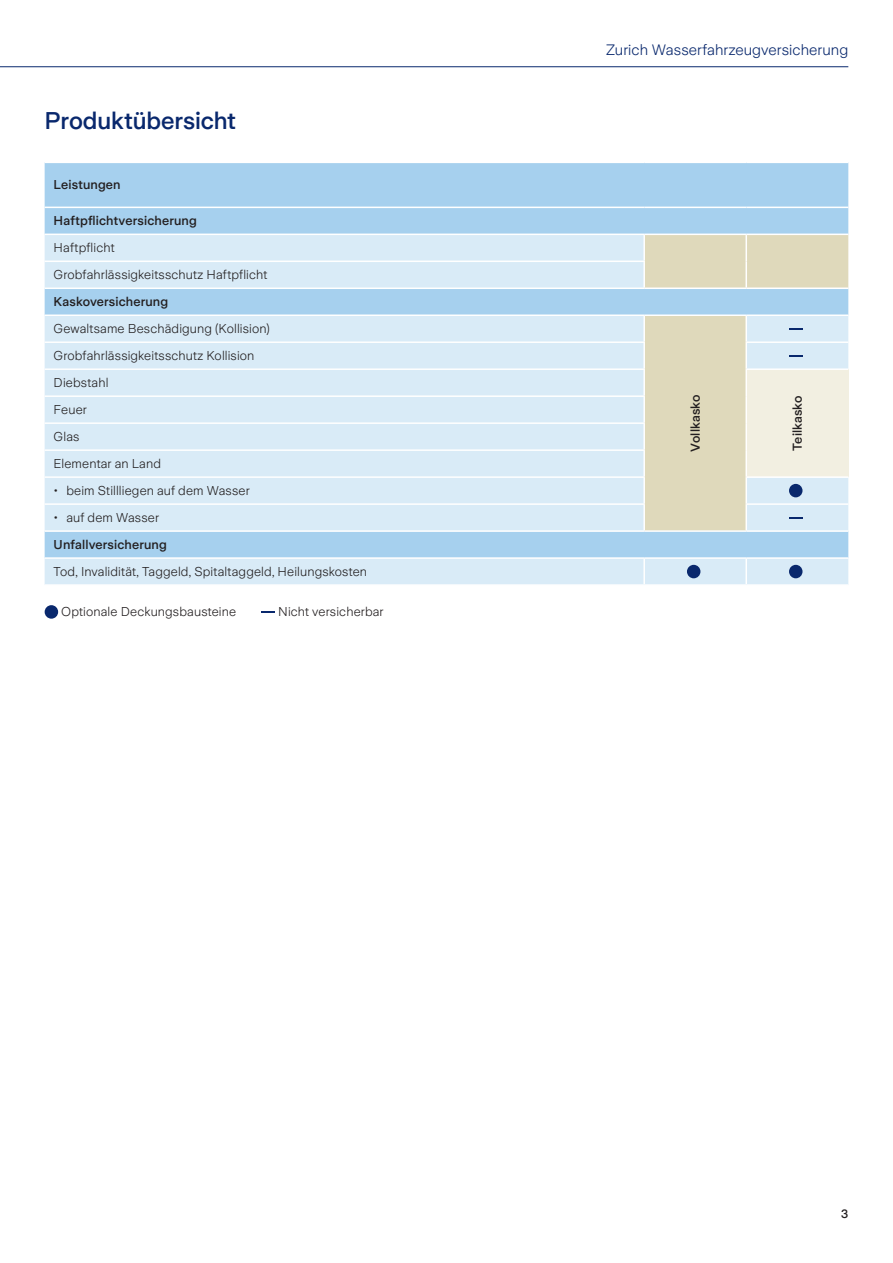
<style>
.page{position:relative;width:893px;height:1263px;background:#fff}
.page>*{position:absolute;margin:0;border:0;box-sizing:border-box;transform-origin:0 0}
.t1{font:500 24px "Zurich Sans";letter-spacing:-.005em;color:#09286d}
.t2{font:300 15px "Zurich Sans";letter-spacing:.005em;color:#09286d}
.t3{font:300 12.75px/27px "Zurich Sans";letter-spacing:.01em;color:#231f20}
.t4{font:500 12.75px "Zurich Sans";letter-spacing:.01em;color:#231f20}
.t5{font:500 12px "Zurich Sans";color:#231f20}
</style>
<div class="page">
<div style="left:45px;top:163px;width:803px;height:71px;background:#a6d0ee"></div>
<svg style="left:45px;top:235px;width:803px;height:349px;background:#d0e6f5"></svg>
<svg style="left:644px;top:235px;width:204px;height:295px;background:#d7dbcd"></svg>
<div style="left:746px;top:369px;width:102px;height:108px;background:#f2efe1"></div>
<hr style="left:45px;top:207px;width:599px;height:1px;background:#fff">
<hr style="left:644px;top:207px;width:102px;height:1px;background:#fff">
<hr style="left:746px;top:207px;width:102px;height:1px;background:#fff">
<hr style="left:45px;top:261px;width:600px;height:1px;background:#fff">
<hr style="left:45px;top:287px;width:599px;height:2px;background:#fff">
<hr style="left:644px;top:287px;width:102px;height:2px;background:#fff">
<hr style="left:746px;top:287px;width:102px;height:2px;background:#fff">
<hr style="left:45px;top:314px;width:599px;height:2px;background:#fff">
<hr style="left:644px;top:314px;width:102px;height:2px;background:#fff">
<hr style="left:746px;top:314px;width:102px;height:2px;background:#fff">
<hr style="left:45px;top:341px;width:600px;height:2px;background:#fff">
<hr style="left:45px;top:368px;width:600px;height:2px;background:#fff">
<hr style="left:45px;top:395px;width:600px;height:2px;background:#fff">
<hr style="left:45px;top:422px;width:600px;height:2px;background:#fff">
<hr style="left:45px;top:449px;width:600px;height:2px;background:#fff">
<hr style="left:45px;top:476px;width:600px;height:2px;background:#fff">
<hr style="left:745px;top:476px;width:103px;height:2px;background:#fff">
<hr style="left:45px;top:503px;width:600px;height:2px;background:#fff">
<hr style="left:745px;top:503px;width:103px;height:2px;background:#fff">
<hr style="left:45px;top:530px;width:599px;height:2px;background:#fff">
<hr style="left:644px;top:530px;width:102px;height:2px;background:#fff">
<hr style="left:746px;top:530px;width:102px;height:2px;background:#fff">
<hr style="left:45px;top:557px;width:599px;height:2px;background:#fff">
<hr style="left:644px;top:557px;width:102px;height:2px;background:#fff">
<hr style="left:746px;top:557px;width:102px;height:2px;background:#fff">
<hr style="left:643px;top:235px;width:2px;height:26px;background:#fff">
<hr style="left:643px;top:262px;width:2px;height:25px;background:#fff">
<hr style="left:643px;top:316px;width:2px;height:25px;background:#fff">
<hr style="left:643px;top:343px;width:2px;height:25px;background:#fff">
<hr style="left:643px;top:370px;width:2px;height:25px;background:#fff">
<hr style="left:643px;top:397px;width:2px;height:25px;background:#fff">
<hr style="left:643px;top:424px;width:2px;height:25px;background:#fff">
<hr style="left:643px;top:451px;width:2px;height:25px;background:#fff">
<hr style="left:643px;top:478px;width:2px;height:25px;background:#fff">
<hr style="left:643px;top:505px;width:2px;height:25px;background:#fff">
<hr style="left:643px;top:559px;width:2px;height:25px;background:#fff">
<hr style="left:745px;top:559px;width:2px;height:25px;background:#fff">
<hr style="left:745px;top:316px;width:2px;height:25px;background:#fff">
<hr style="left:745px;top:343px;width:2px;height:25px;background:#fff">
<hr style="left:745px;top:370px;width:2px;height:26px;background:#fff">
<hr style="left:745px;top:396px;width:2px;height:27px;background:#fff">
<hr style="left:745px;top:423px;width:2px;height:27px;background:#fff">
<hr style="left:745px;top:450px;width:2px;height:26px;background:#fff">
<hr style="left:745px;top:478px;width:2px;height:25px;background:#fff">
<hr style="left:745px;top:505px;width:2px;height:25px;background:#fff">
<hr style="left:745px;top:235px;width:2px;height:26px;background:#fff">
<hr style="left:745px;top:261px;width:2px;height:26px;background:#fff">
<hr style="left:745px;top:341px;width:103px;height:2px;background:#fff">
<hr style="left:745px;top:368px;width:103px;height:2px;background:#fff">
<div style="left:45px;top:605px;width:13px;height:14px;background:#09286d;border-radius:50%"></div>
<svg style="left:262px;top:611px;width:13px;height:2px"></svg>
<svg style="left:789px;top:328px;width:13px;height:1px"></svg>
<svg style="left:789px;top:355px;width:13px;height:1px"></svg>
<div style="left:789px;top:484px;width:13px;height:13px;background:#09286d;border-radius:50%"></div>
<svg style="left:789px;top:517px;width:13px;height:1px"></svg>
<div style="left:687px;top:565px;width:13px;height:13px;background:#09286d;border-radius:50%"></div>
<div style="left:789px;top:565px;width:13px;height:13px;background:#09286d;border-radius:50%"></div>
<hr style="left:0;top:66px;width:848px;height:1px;background:#09286d">
<h1 class="t1" style="left:45px;top:107px;width:193px">Produktübersicht</h1>
<p class="t4" style="left:54px;top:178px;width:68px">Leistungen</p>
<p class="t4" style="left:54px;top:214px;width:145px">Haftpflichtversicherung</p>
<p class="t3" style="left:54px;top:235px;width:215px">Haftpflicht<br>Grobfahrlässigkeitsschutz Haftpflicht</p>
<p class="t4" style="left:54px;top:295px;width:116px">Kaskoversicherung</p>
<p class="t3" style="left:54px;top:316px;width:218px">Gewaltsame Beschädigung (Kollision)</p>
<p class="t3" style="left:54px;top:342px;width:202px">Grobfahrlässigkeitsschutz Kollision<br>Diebstahl</p>
<p class="t3" style="left:54px;top:396px;width:109px">Feuer<br>Glas<br>Elementar an Land</p>
<p class="t3" style="left:54px;top:477px;width:198px">• beim Stillliegen auf dem Wasser</p>
<p class="t3" style="left:54px;top:504px;width:107px">• auf dem Wasser</p>
<p class="t4" style="left:54px;top:538px;width:115px">Unfallversicherung</p>
<p class="t3" style="left:54px;top:558px;width:315px">Tod, Invalidität, Taggeld, Spitaltaggeld, Heilungskosten</p>
<p class="t3" style="left:61px;top:599px;width:176px">Optionale Deckungsbausteine</p>
<p class="t3" style="left:278px;top:599px;width:107px">Nicht versicherbar</p>
<p class="t2" style="left:606px;top:42px;width:244px">Zurich Wasserfahrzeugversicherung</p>
<p class="t4" style="left:688px;top:452px;width:58px;rotate:-90deg">Vollkasko</p>
<p class="t4" style="left:790px;top:451px;width:57px;rotate:-90deg">Teilkasko</p>
<p class="t5" style="left:841px;top:1208px;width:9px">3</p>
</div>
